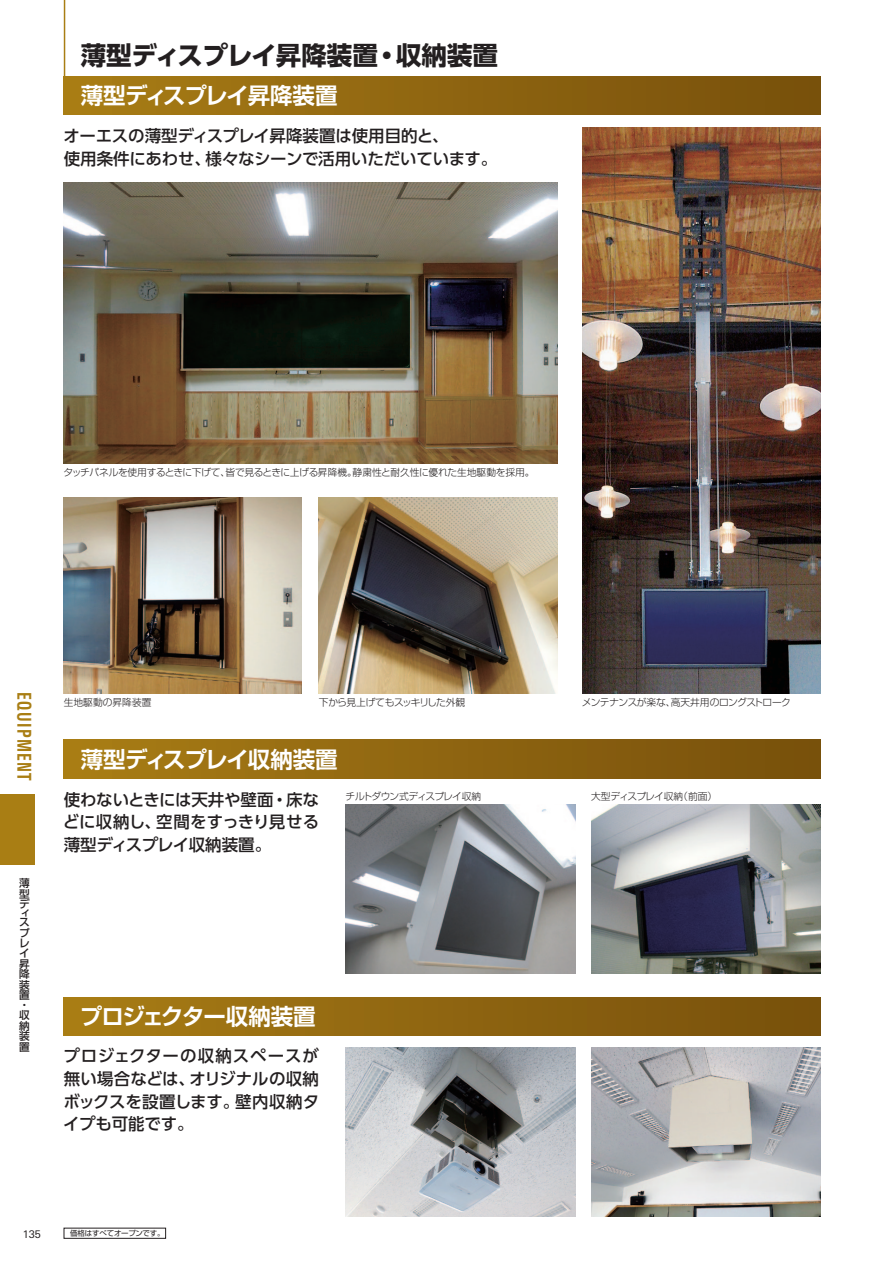
<style>
.page{position:relative;width:893px;height:1263px;background:#fff}
.page>*{position:absolute;margin:0;border:0;box-sizing:border-box;transform-origin:0 0}
.t1{font:700 25.5px "UD Shin Go Pro";letter-spacing:-.005em;color:#231f20}
.t2{font:700 22.5px "Shin Go Pro De";letter-spacing:-.04em;color:#fff}
.t3{font:800 condensed 19.2px "Linotype Univers";letter-spacing:.09em;color:#a97e14;scale:.8 1}
.t4{font:500 16.5px/22.5px "UD Shin Go Pro";letter-spacing:-.01em;color:#231f20;text-align:justify}
.t5{font:500 10.65px/10.4px "Shin Go Pro";color:#231f20}
.t6{font:10.5px "Linotype Univers Basic";color:#231f20}
.t7{font:300 9.75px "Shin Go Pro";letter-spacing:-.035em;color:#231f20}
.t8{font:300 9.75px "Shin Go Pro";letter-spacing:-.08em;color:#231f20}
.t9{font:300 9.75px "Shin Go Pro";color:#231f20}
.t10{font:7.5px "Shin Go Pro";letter-spacing:-.03em;color:#231f20}
</style>
<div class="page">
<div style="left:64px;top:77px;width:757px;height:38px;background:linear-gradient(to right,#a87d15,#774f0b)"></div>
<div style="left:64px;top:740px;width:757px;height:38px;background:linear-gradient(to right,#a87d15,#774f0b)"></div>
<div style="left:64px;top:997px;width:757px;height:38px;background:linear-gradient(to right,#a87d15,#774f0b)"></div>
<hr style="left:64px;top:0;width:1px;height:77px;background:#a97e14">
<img style="left:64px;top:183px;width:493px;height:280px">
<img style="left:591px;top:805px;width:230px;height:168px">
<img style="left:591px;top:1048px;width:230px;height:168px">
<img style="left:346px;top:805px;width:229px;height:168px">
<img style="left:346px;top:1048px;width:229px;height:168px">
<img style="left:583px;top:128px;width:238px;height:565px">
<img style="left:64px;top:497px;width:238px;height:196px">
<img style="left:319px;top:497px;width:238px;height:196px">
<div style="left:0;top:794px;width:34px;height:71px;background:#a97e14"></div>
<h1 class="t1" style="left:81px;top:34px;width:419px">薄型ディスプレイ昇降装置・収納装置</h1>
<h2 class="t2" style="left:81px;top:77px;width:258px">薄型ディスプレイ昇降装置</h2>
<p class="t4" style="left:63px;top:124px;width:435px">オーエスの薄型ディスプレイ昇降装置は使用目的と、<br>使用条件にあわせ、様々なシーンで活用いただいています。</p>
<p class="t7" style="left:64px;top:465px;width:473px">タッチパネルを使用するときに下げて、皆で見るときに上げる昇降機。静粛性と耐久性に優れた生地駆動を採用。</p>
<p class="t3" style="left:36px;top:692px;width:112px;rotate:90deg">EQUIPMENT</p>
<p class="t5" style="left:19px;top:876px;width:12px;text-align:justify">薄型デ</p>
<p class="t5" style="left:19px;top:907px;width:11px;line-height:9px">ィス</p>
<p class="t5" style="left:19px;top:926px;width:12px">プレイ昇降装置・収納装置</p>
<p class="t9" style="left:64px;top:694px;width:89px">生地駆動の昇降装置</p>
<p class="t7" style="left:319px;top:694px;width:148px">下から見上げてもスッキリした外観</p>
<p class="t7" style="left:582px;top:694px;width:210px">メンテナンスが楽な、高天井用のロングストローク</p>
<h2 class="t2" style="left:81px;top:741px;width:258px">薄型ディスプレイ収納装置</h2>
<p class="t4" style="left:63px;top:787px;width:258px">使わないときには天井や壁面・床などに収納し、空間をすっきり見せる薄型ディスプレイ収納装置。</p>
<p class="t8" style="left:346px;top:788px;width:137px">チルトダウン式ディスプレイ収納</p>
<p class="t7" style="left:591px;top:788px;width:128px">大型ディスプレイ収納（前面）</p>
<h2 class="t2" style="left:80px;top:998px;width:237px">プロジェクター収納装置</h2>
<p class="t4" style="left:63px;top:1044px;width:257px">プロジェクターの収納スペースが無い場合などは、オリジナルの収納ボックスを設置します。壁内収納タイプも可能です。</p>
<p class="t6" style="left:23px;top:1228px;width:20px">135</p>
<p class="t10" style="left:70px;top:1227px;width:96px">価格はすべてオープンです。</p>
</div>
